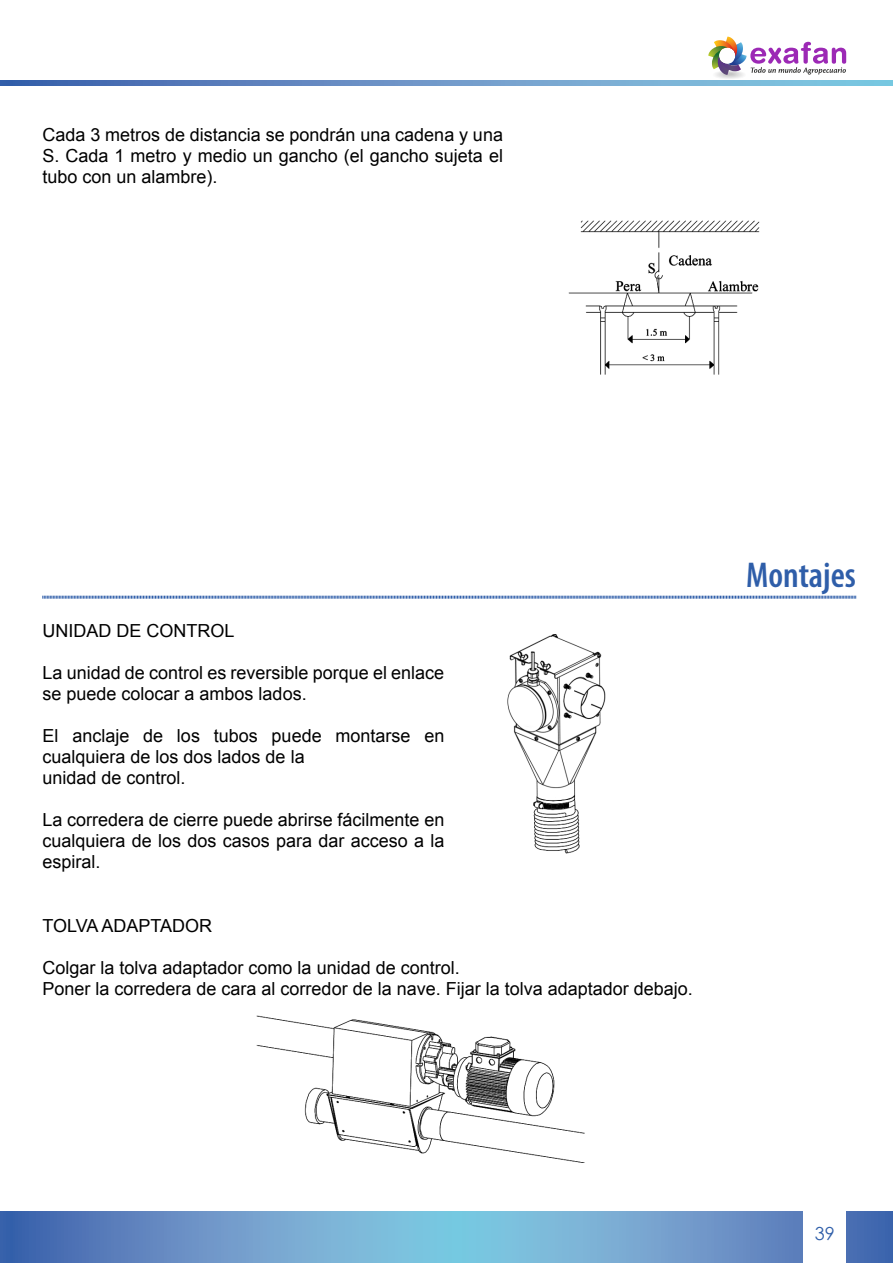
<style>
.page{position:relative;width:893px;height:1263px;background:#fff}
.page>*{position:absolute;margin:0;border:0;box-sizing:border-box;transform-origin:0 0}
.t1{font:600 condensed 36px "Myriad Pro";color:#2f5ea9}
.t2{font:18px/21px "Arial";color:#000}
.t3{font:18px "Century Gothic";color:#2f5ea9}
</style>
<div class="page">
<svg style="left:13px;top:1212px;width:880px;height:51px;background:#6c9dcb"></svg>
<svg style="left:13px;top:81px;width:880px;height:4px;background:#6998c9"></svg>
<div style="left:804px;top:1211px;width:42px;height:52px;background:#fff"></div>
<div style="left:0;top:1212px;width:13px;height:51px;background:#3460aa"></div>
<svg style="left:0;top:81px;width:13px;height:4px"></svg>
<img style="left:256px;top:220px;width:504px;height:943px">
<div style="left:714px;top:71px;width:31px;height:8px;background:#f8f8f8;border-radius:50%"></div>
<div style="left:716px;top:71px;width:27px;height:7px;background:#f2f2f2;border-radius:50%"></div>
<div style="left:716px;top:71px;width:26px;height:7px;background:#f0f0f0;border-radius:50%"></div>
<div style="left:717px;top:71px;width:24px;height:7px;background:#ebebeb;border-radius:50%"></div>
<div style="left:718px;top:72px;width:23px;height:6px;background:#e9e9e9;border-radius:50%"></div>
<div style="left:719px;top:72px;width:21px;height:5px;background:#e5e5e5;border-radius:50%"></div>
<div style="left:721px;top:72px;width:17px;height:5px;background:#dedede;border-radius:50%"></div>
<svg style="left:708px;top:37px;width:138px;height:39px"></svg>
<svg style="left:42px;top:595px;width:814px;height:4px;background:#96add3"></svg>
<p class="t2" style="left:43px;top:124px;width:462px;text-align:justify">Cada 3 metros de distancia se pondrán una cadena y una S. Cada 1 metro y medio un gancho (el gancho sujeta el tubo con un alambre).</p>
<p class="t2" style="left:43px;top:621px;width:194px">UNIDAD DE CONTROL</p>
<p class="t2" style="left:43px;top:663px;width:403px">La unidad de control es reversible porque el enlace se puede colocar a ambos lados.</p>
<p class="t2" style="left:43px;top:726px;width:403px">El anclaje de los tubos puede montarse en cualquiera de los dos lados de la<br>unidad de control.</p>
<p class="t2" style="left:43px;top:810px;width:403px;text-align:justify">La corredera de cierre puede abrirse fácilmente en cualquiera de los dos casos para dar acceso a la espiral.</p>
<p class="t2" style="left:43px;top:915px;width:171px">TOLVA ADAPTADOR</p>
<p class="t2" style="left:43px;top:957px;width:652px">Colgar la tolva adaptador como la unidad de control.<br>Poner la corredera de cara al corredor de la nave. Fijar la tolva adaptador debajo.</p>
<h1 class="t1" style="left:746px;top:555px;width:111px">Montajes</h1>
<p class="t3" style="left:815px;top:1221px;width:21px">39</p>
</div>
